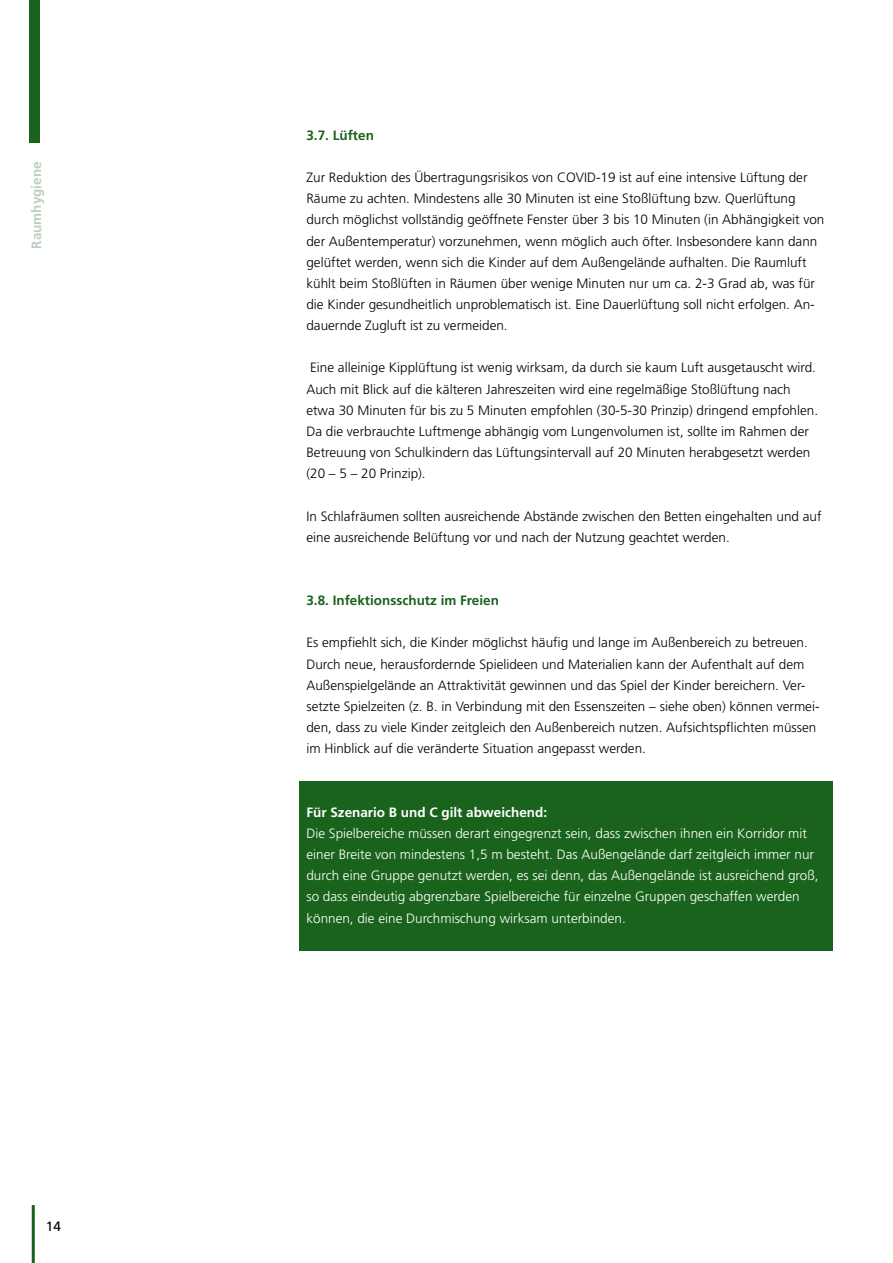
<style>
.page{position:relative;width:893px;height:1263px;background:#fff}
.page>*{position:absolute;margin:0;border:0;box-sizing:border-box;transform-origin:0 0}
.t1{font:300 13.5px/21.1px "Frutiger LT Std";color:#000}
.t2{font:300 13.5px/21.1px "Frutiger LT Std";color:#fff}
.t3{font:700 13.5px "Frutiger LT Std";color:#1a631c}
.t4{font:700 13.5px "Frutiger LT Std";color:#fff}
.t5{font:700 13.5px "Frutiger LT Std";color:#bad0bb}
.t6{font:13.5px "Frutiger LT Std";color:#000}
</style>
<div class="page">
<div style="left:299px;top:781px;width:534px;height:169px;background:#1a631c"></div>
<div style="left:29px;top:0;width:10px;height:142px;background:#1a631c"></div>
<hr style="left:32px;top:1205px;width:3px;height:58px;background:#1a631c">
<p class="t5" style="left:28px;top:249px;width:89px;rotate:-90deg">Raumhygiene</p>
<p class="t6" style="left:46px;top:1218px;width:17px">14</p>
<p class="t3" style="left:306px;top:127px;width:69px">3.7. Lüften</p>
<p class="t1" style="left:306px;top:167px;width:519px">Zur Reduktion des Übertragungsrisikos von COVID-19 ist auf eine intensive Lüftung der Räume zu achten. Mindestens alle 30 Minuten ist eine Stoßlüftung bzw. Querlüftung durch möglichst vollständig geöffnete Fenster über 3 bis 10 Minuten (in Abhängigkeit von der Außentemperatur) vorzunehmen, wenn möglich auch öfter. Insbesondere kann dann gelüftet werden, wenn sich die Kinder auf dem Außengelände aufhalten. Die Raumluft kühlt beim Stoßlüften in Räumen über wenige Minuten nur um ca. 2-3 Grad ab, was für die Kinder gesundheitlich unproblematisch ist. Eine Dauerlüftung soll nicht erfolgen. An&shy;dauernde Zugluft ist zu vermeiden.</p>
<p class="t1" style="left:306px;top:357px;width:513px">Eine alleinige Kipplüftung ist wenig wirksam, da durch sie kaum Luft ausgetauscht wird.<br>Auch mit Blick auf die kälteren Jahreszeiten wird eine regelmäßige Stoßlüftung nach etwa 30 Minuten für bis zu 5 Minuten empfohlen (30-5-30 Prinzip) dringend empfohlen.<br>Da die verbrauchte Luftmenge abhängig vom Lungenvolumen ist, sollte im Rahmen der Betreuung von Schulkindern das Lüftungsintervall auf 20 Minuten herabgesetzt werden (20 – 5 – 20 Prinzip).</p>
<p class="t1" style="left:306px;top:505px;width:517px">In Schlafräumen sollten ausreichende Abstände zwischen den Betten eingehalten und auf eine ausreichende Belüftung vor und nach der Nutzung geachtet werden.</p>
<p class="t3" style="left:306px;top:592px;width:194px">3.8. Infektionsschutz im Freien</p>
<p class="t1" style="left:306px;top:632px;width:515px">Es empfiehlt sich, die Kinder möglichst häufig und lange im Außenbereich zu betreuen.<br>Durch neue, herausfordernde Spielideen und Materialien kann der Aufenthalt auf dem Außenspielgelände an Attraktivität gewinnen und das Spiel der Kinder bereichern. Ver&shy;setzte Spielzeiten (z. B. in Verbindung mit den Essenszeiten – siehe oben) können vermei&shy;den, dass zu viele Kinder zeitgleich den Außenbereich nutzen. Aufsichtspflichten müssen im Hinblick auf die veränderte Situation angepasst werden.</p>
<p class="t4" style="left:306px;top:804px;width:242px">Für Szenario B und C gilt abweichend:</p>
<p class="t2" style="left:306px;top:823px;width:514px">Die Spielbereiche müssen derart eingegrenzt sein, dass zwischen ihnen ein Korridor mit einer Breite von mindestens 1,5 m besteht. Das Außengelände darf zeitgleich immer nur durch eine Gruppe genutzt werden, es sei denn, das Außengelände ist ausreichend groß, so dass eindeutig abgrenzbare Spielbereiche für einzelne Gruppen geschaffen werden können, die eine Durchmischung wirksam unterbinden.</p>
</div>
